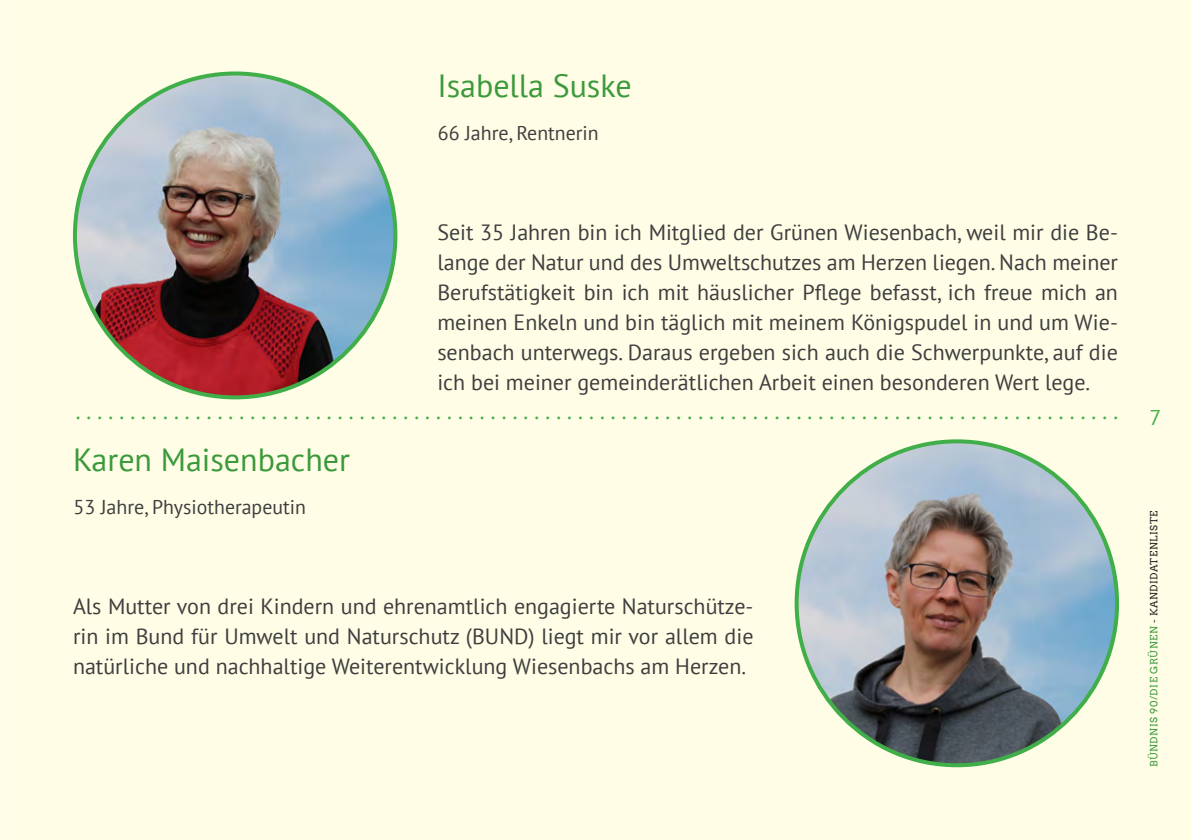
<style>
.page{position:relative;width:1191px;height:840px;background:#fff}
.page>*{position:absolute;margin:0;border:0;box-sizing:border-box;transform-origin:0 0}
.t1{font:32px "PT Sans";color:#3a9a3b}
.t2{font:24px "Minion Pro";color:#40ae49}
.Personen_Fließtext{font:22px/30px "PT Sans";color:#3e3e3f;text-align:justify}
.t3{font:21.2px "PT Sans";color:#40ae49}
.Personen_Information{font:20px "PT Sans";color:#3e3e3f}
.t4{font:10px "Arvo";letter-spacing:.05em;color:#3a9a3b}
.s1{color:#231f20}
</style>
<div class="page">
<div style="left:0;top:0;width:1191px;height:839px;background:#fffde5"></div>
<img style="left:799px;top:441px;width:318px;height:323px">
<img style="left:75px;top:76px;width:320px;height:321px">
<p class="t1" style="left:437px;top:65px;width:196px">Isabella Suske</p>
<p class="Personen_Information" style="left:438px;top:120px;width:162px">66 Jahre, Rentnerin</p>
<p class="Personen_Fließtext" style="left:437px;top:216px;width:682px">Seit 35 Jahren bin ich Mitglied der Grünen Wiesenbach, weil mir die Be&shy;lange der Natur und des Umweltschutzes am Herzen liegen. Nach meiner Berufstätigkeit bin ich mit häuslicher Pflege befasst, ich freue mich an meinen Enkeln und bin täglich mit meinem Königspudel in und um Wie&shy;senbach unterwegs. Daraus ergeben sich auch die Schwerpunkte, auf die ich bei meiner gemeinderätlichen Arbeit einen besonderen Wert lege.</p>
<p class="t2" style="left:75px;top:395px;width:1044px">. . . . . . . . . . . . . . . . . . . . . . . . . . . . . . . . . . . . . . . . . . . . . . . . . . . . . . . . . . . . . . . . . . . . . . . . . . . . . . . . . . . . . . . . . . . . . . . .</p>
<p class="t1" style="left:73px;top:439px;width:278px">Karen Maisenbacher</p>
<p class="Personen_Information" style="left:74px;top:494px;width:234px">53 Jahre, Physiotherapeutin</p>
<p class="Personen_Fließtext" style="left:73px;top:590px;width:682px">Als Mutter von drei Kindern und ehrenamtlich engagierte Naturschütze&shy;rin im Bund für Umwelt und Naturschutz (BUND) liegt mir vor allem die natürliche und nachhaltige Weiterentwicklung Wiesenbachs am Herzen.</p>
<p class="t3" style="left:1149px;top:403px;width:13px">7</p>
<p class="t4" style="left:1147px;top:766px;width:258px;rotate:-90deg">BÜNDNIS 90/DIE GRÜNEN <span class="s1">- KANDIDATENLISTE</span></p>
</div>
